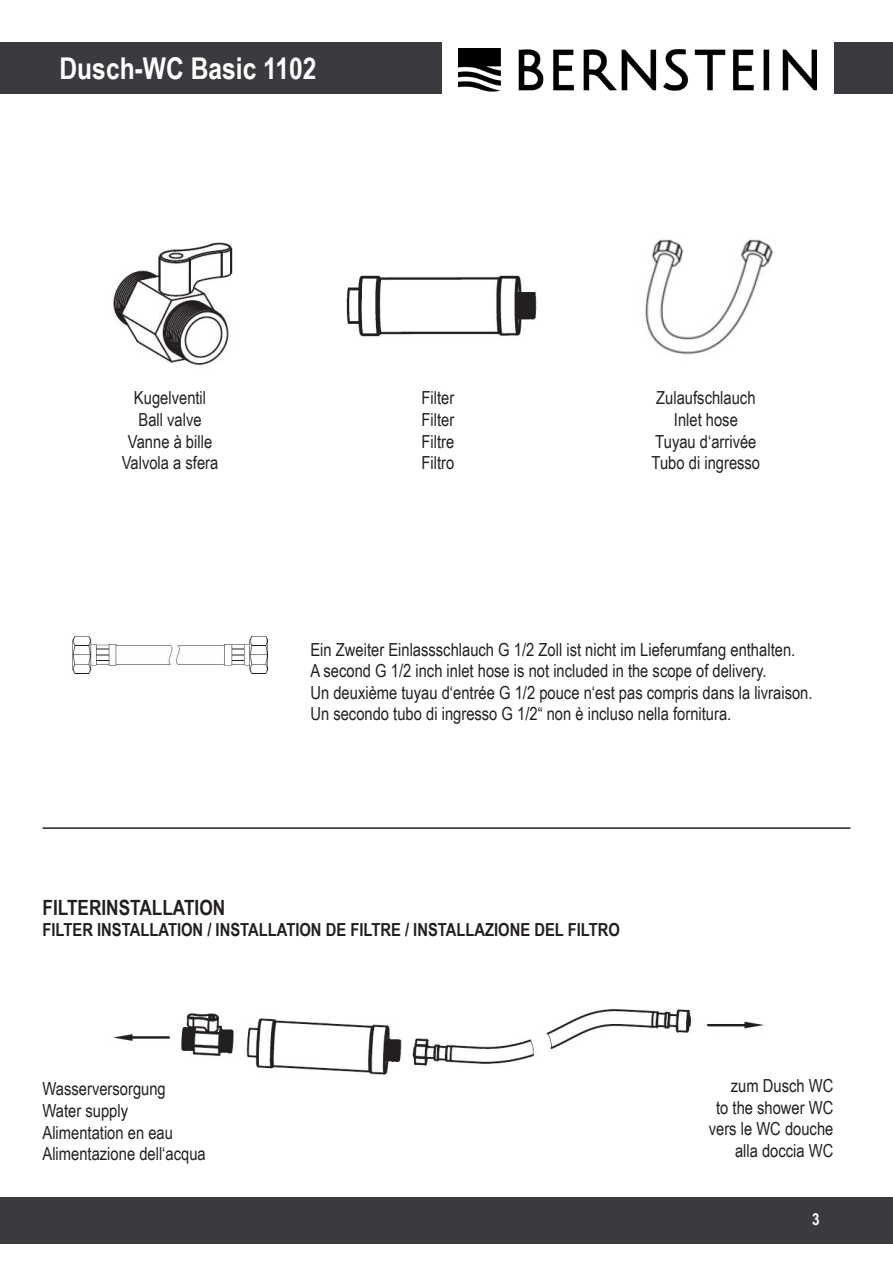
<style>
.page{position:relative;width:893px;height:1263px;background:#fff}
.page>*{position:absolute;margin:0;border:0;box-sizing:border-box;transform-origin:0 0}
.t1{font:700 30px "Arial Narrow";color:#fff}
.Überschrift{font:700 21px "Arial Narrow";color:#231f20}
.Fließtext{font:18px/21.6px "Arial Narrow";color:#231f20}
.Überschrift-2{font:700 18px "Arial Narrow";color:#231f20}
.t2{font:700 16.5px "Arial Narrow";color:#fff}
</style>
<div class="page">
<div style="left:0;top:43px;width:893px;height:51px;background:#3a3b3f"></div>
<div style="left:0;top:1197px;width:893px;height:47px;background:#3a3b3f"></div>
<div style="left:442px;top:43px;width:391px;height:51px;background:#fff"></div>
<img style="left:458px;top:48px;width:358px;height:43px">
<img style="left:113px;top:1008px;width:651px;height:68px">
<img style="left:72px;top:636px;width:196px;height:38px">
<img style="left:645px;top:239px;width:129px;height:116px">
<img style="left:346px;top:275px;width:191px;height:62px">
<img style="left:113px;top:242px;width:120px;height:124px">
<hr style="left:43px;top:827px;width:807px;height:2px;background:#231f20">
<p class="t1" style="left:60px;top:46px;width:259px">Dusch-WC Basic 1102</p>
<p class="Fließtext" style="left:122px;top:386px;width:98px;text-align:center">Kugelventil<br>Ball valve<br>Vanne à bille<br>Valvola a sfera</p>
<p class="Fließtext" style="left:422px;top:386px;width:34px;text-align:justify">Filter Filter Filtre Filtro</p>
<p class="Fließtext" style="left:652px;top:386px;width:110px;text-align:center">Zulaufschlauch<br>Inlet hose<br>Tuyau d‘arrivée<br>Tubo di ingresso</p>
<p class="Fließtext" style="left:310px;top:638px;width:504px">Ein Zweiter Einlassschlauch G 1/2 Zoll ist nicht im Lieferumfang enthalten.<br>A second G 1/2 inch inlet hose is not included in the scope of delivery.<br>Un deuxième tuyau d‘entrée G 1/2 pouce n‘est pas compris dans la livraison.<br>Un secondo tubo di ingresso G 1/2“ non è incluso nella fornitura.</p>
<p class="Überschrift" style="left:43px;top:892px;width:184px">FILTERINSTALLATION</p>
<p class="Überschrift-2" style="left:43px;top:916px;width:579px">FILTER INSTALLATION / INSTALLATION DE FILTRE / INSTALLAZIONE DEL FILTRO</p>
<p class="Fließtext" style="left:43px;top:1077px;width:165px">Wasserversorgung<br>Water supply<br>Alimentation en eau<br>Alimentazione dell‘acqua</p>
<p class="Fließtext" style="left:709px;top:1074px;width:126px;text-align:right">zum Dusch WC<br>to the shower WC vers le WC douche alla doccia WC</p>
<p class="t2" style="left:812px;top:1207px;width:9px">3</p>
</div>
